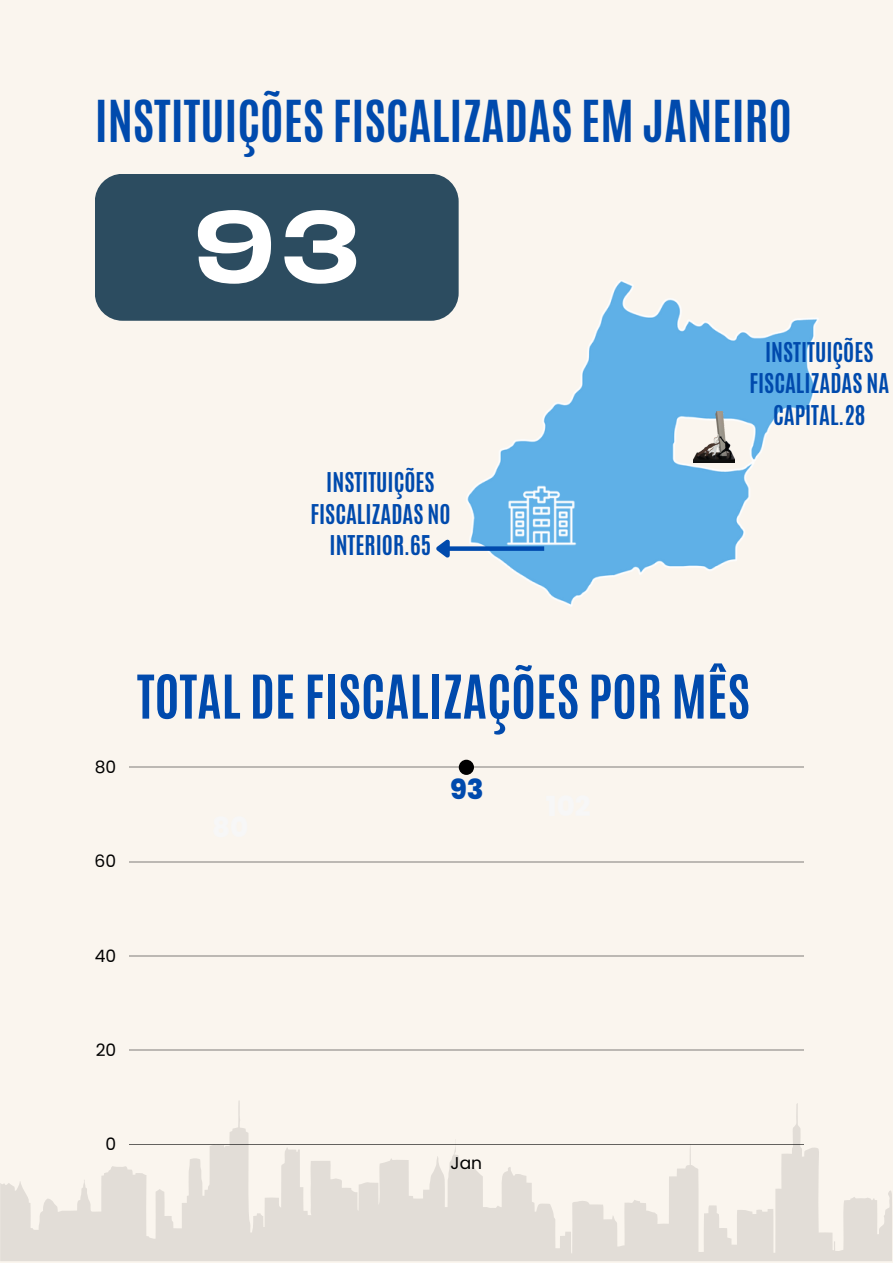
<style>
.page{position:relative;width:893px;height:1264px;background:#fff}
.page>*{position:absolute;margin:0;border:0;box-sizing:border-box;transform-origin:0 0}
.t1{font:700 expanded 101.25px "Lazord";color:#fff}
.t2{font:700 51.3px "Antonio";color:#004aad}
.t3{font:700 48.3px "Antonio";color:#004aad}
.t4{font:800 27.6px "Poppins";color:#004aad}
.t5{font:700 22.8px/31.5px "Antonio";color:#004aad;text-align:center}
.t6{font:17.1px "Poppins";color:#000}
</style>
<div class="page">
<div style="left:0;top:0;width:892px;height:1262px;background:#faf5ee"></div>
<div style="left:95px;top:174px;width:363px;height:147px;background:#2c4c60;border-radius:28px"></div>
<img style="left:467px;top:281px;width:351px;height:325px">
<img style="left:506px;top:480px;width:70px;height:70px">
<img style="left:693px;top:411px;width:41px;height:51px">
<div style="left:448px;top:546px;width:96px;height:5px;background:#004aad"></div>
<svg style="left:436px;top:539px;width:18px;height:19px"></svg>
<hr style="left:129px;top:766px;width:674px;height:1px;background:#000">
<hr style="left:129px;top:861px;width:674px;height:1px;background:#000">
<hr style="left:129px;top:955px;width:674px;height:1px;background:#000">
<hr style="left:129px;top:1049px;width:674px;height:1px;background:#000">
<div style="left:458px;top:759px;width:16px;height:16px;background:#000;border-radius:50%"></div>
<svg style="left:0;top:1101px;width:892px;height:160px"></svg>
<h3 class="t3" style="left:95px;top:87px;width:698px">INSTITUIÇÕES FISCALIZADAS EM JANEIRO</h3>
<h1 class="t1" style="left:191px;top:196px;width:173px">93</h1>
<p class="t5" style="left:310px;top:466px;width:142px">INSTITUIÇÕES<br>FISCALIZADAS NO<br>INTERIOR.65</p>
<p class="t5" style="left:749px;top:336px;width:141px">INSTITUIÇÕES<br>FISCALIZADAS NA<br>CAPITAL.28</p>
<p class="t6" style="left:95px;top:755px;width:23px">80</p>
<p class="t6" style="left:95px;top:849px;width:23px">60</p>
<h2 class="t2" style="left:137px;top:660px;width:614px">TOTAL DE FISCALIZAÇÕES POR MÊS</h2>
<p class="t4" style="left:450px;top:770px;width:35px">93</p>
<p class="t6" style="left:95px;top:943px;width:23px">40</p>
<p class="t6" style="left:96px;top:1037px;width:22px">20</p>
<p class="t6" style="left:105px;top:1132px;width:12px">0</p>
<p class="t6" style="left:450px;top:1150px;width:33px">Jan</p>
</div>
